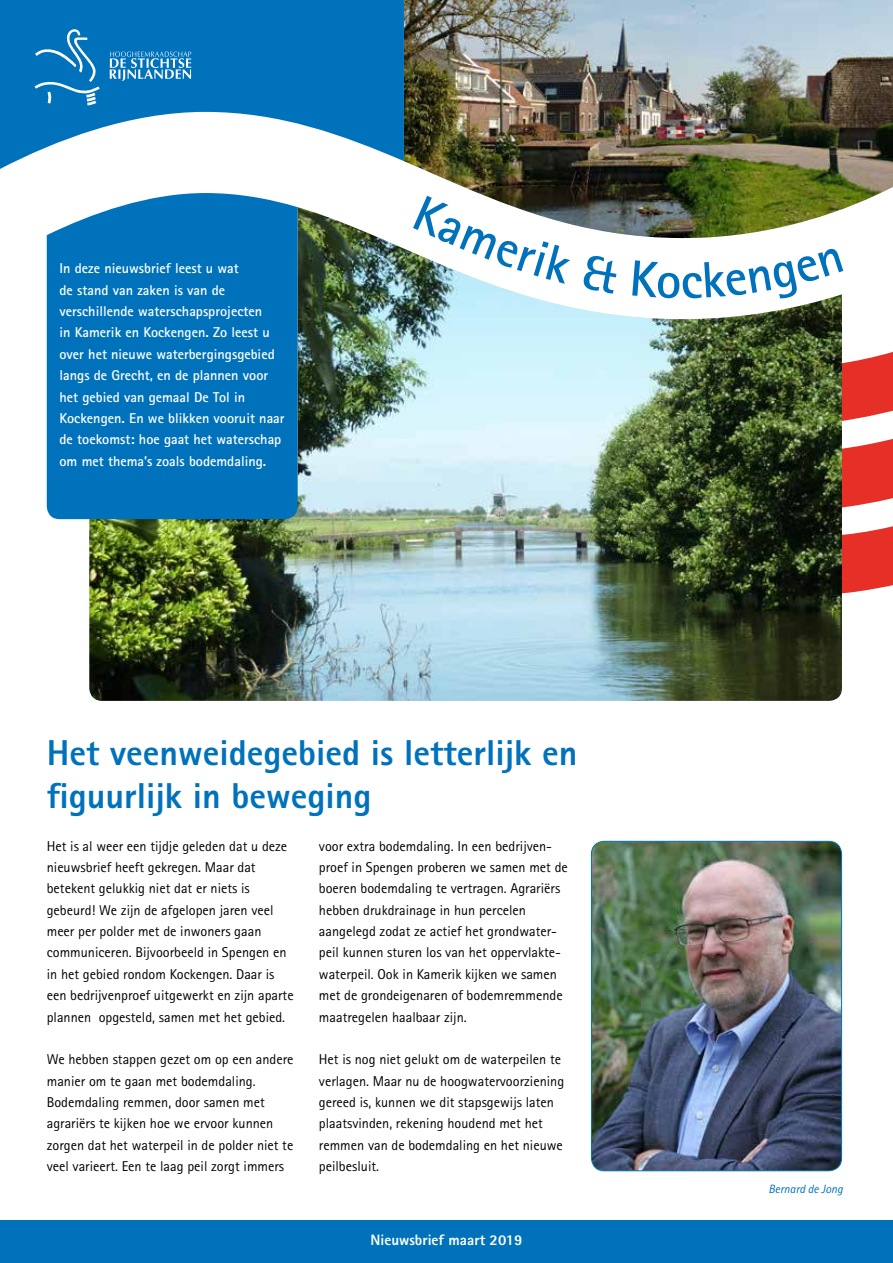
<style>
.page{position:relative;width:893px;height:1263px;background:#fff}
.page>*{position:absolute;margin:0;border:0;box-sizing:border-box;transform-origin:0 0}
.t1{font:800 36px/42.8px "Rotis Sans Serif";color:#0072bb}
.t2{font:800 15px "Rotis Sans Serif";color:#fff}
.t3{font:14.25px/21.3px "Rotis Sans Serif";color:#000}
.t4{font:700 14.25px/21.3px "Rotis Sans Serif";color:#fff}
.t5{font:italic 12px "Rotis Sans Serif";color:#0072bb}
</style>
<div class="page">
<div style="left:0;top:1220px;width:893px;height:43px;background:#0072bb"></div>
<svg style="left:842px;top:352px;width:51px;height:242px"></svg>
<svg style="left:0;top:0;width:404px;height:169px;fill:#0072bb"></svg>
<img style="left:404px;top:0;width:489px;height:210px">
<img style="left:89px;top:207px;width:753px;height:494px">
<svg style="left:35px;top:29px;width:65px;height:76px;background:#2385c4"></svg>
<svg style="left:110px;top:52px;width:81px;height:29px;background:#4b9bce"></svg>
<div style="left:47px;top:193px;width:251px;height:326px;background:#0072bb"></div>
<img style="left:591px;top:841px;width:251px;height:330px">
<div style="left:591px;top:841px;width:251px;height:330px;border:1px solid #0072bb;border-radius:13px"></div>
<svg style="left:413px;top:196px;width:161px;height:88px"></svg>
<svg style="left:582px;top:254px;width:37px;height:40px"></svg>
<svg style="left:632px;top:247px;width:210px;height:52px"></svg>
<p class="t4" style="left:60px;top:258px;width:181px">In deze nieuwsbrief leest u wat</p>
<p class="t4" style="left:60px;top:279px;width:227px">de stand van zaken is van de verschillende waterschapsprojecten<br>in Kamerik en Kockengen. Zo leest u over het nieuwe waterbergingsgebied langs de Grecht, en de plannen voor het gebied van gemaal De Tol in Kockengen. En we blikken vooruit naar de toekomst: hoe gaat het waterschap om met thema’s zoals bodemdaling.</p>
<h1 class="t1" style="left:47px;top:731px;width:532px">Het veenweidegebied is letterlijk en figuurlijk in beweging</h1>
<p class="t3" style="left:47px;top:835px;width:248px">Het is al weer een tijdje geleden dat u deze nieuwsbrief heeft gekregen. Maar dat betekent gelukkig niet dat er niets is gebeurd! We zijn de afgelopen jaren veel meer per polder met de inwoners gaan communiceren. Bijvoorbeeld in Spengen en in het gebied rondom Kockengen. Daar is een bedrijvenproef uitgewerkt en zijn aparte plannen opgesteld, samen met het gebied.</p>
<p class="t3" style="left:47px;top:1049px;width:248px">We hebben stappen gezet om op een andere manier om te gaan met bodemdaling.<br>Bodemdaling remmen, door samen met agrariërs te kijken hoe we ervoor kunnen zorgen dat het waterpeil in de polder niet te veel varieert. Een te laag peil zorgt immers</p>
<p class="t3" style="left:319px;top:835px;width:250px">voor extra bodemdaling. In een bedrijven&shy;proef in Spengen proberen we samen met de boeren bodemdaling te vertragen. Agrariërs hebben drukdrainage in hun percelen aangelegd zodat ze actief het grondwater&shy;peil kunnen sturen los van het oppervlakte&shy;waterpeil. Ook in Kamerik kijken we samen met de grondeigenaren of bodemremmende maatregelen haalbaar zijn.</p>
<p class="t3" style="left:319px;top:1049px;width:247px">Het is nog niet gelukt om de waterpeilen te verlagen. Maar nu de hoogwatervoorziening gereed is, kunnen we dit stapsgewijs laten plaatsvinden, rekening houdend met het remmen van de bodemdaling en het nieuwe peilbesluit.</p>
<p class="t2" style="left:370px;top:1230px;width:153px">Nieuwsbrief maart 2019</p>
<p class="t5" style="left:768px;top:1181px;width:76px">Bernard de Jong</p>
</div>
